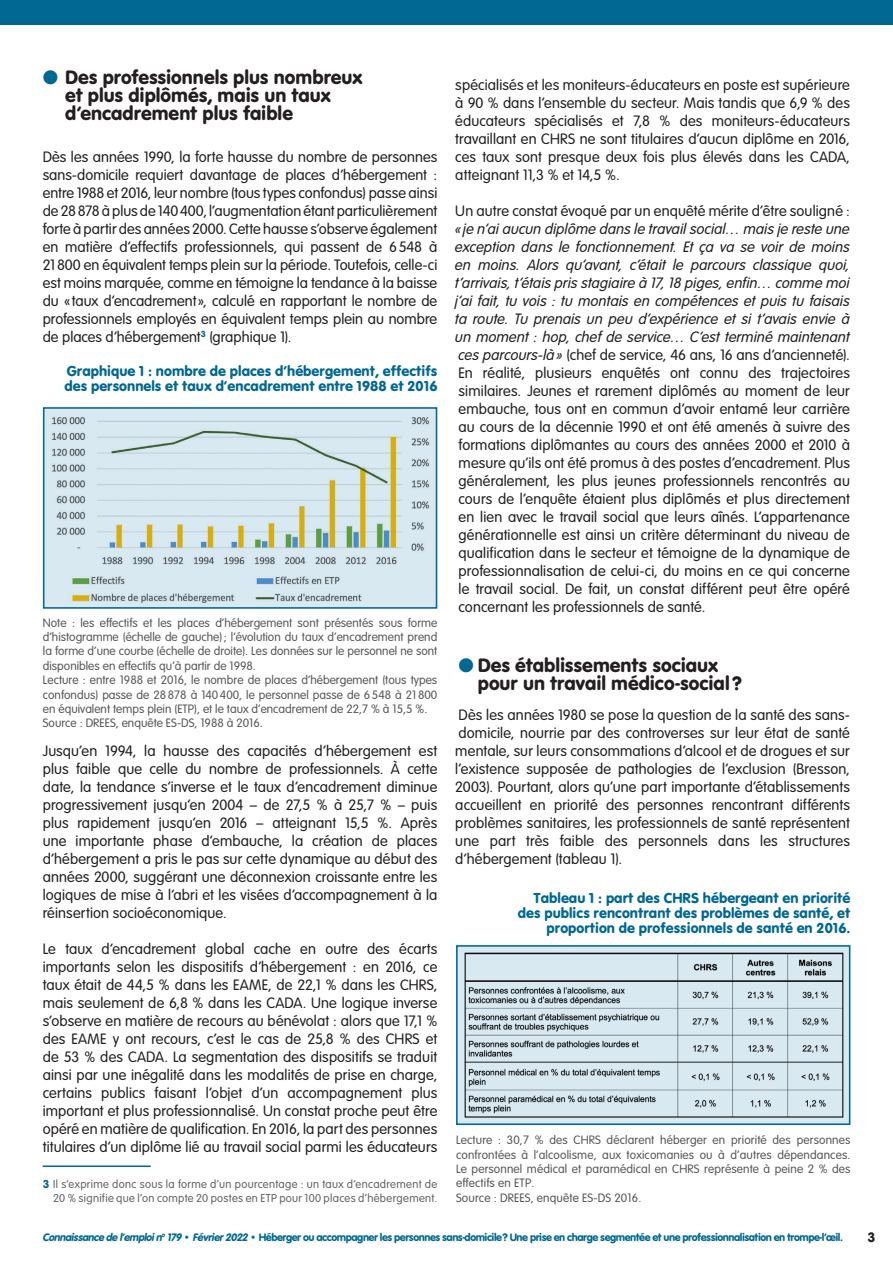
<style>
.page{position:relative;width:893px;height:1263px;background:#fff}
.page>*{position:absolute;margin:0;border:0;box-sizing:border-box;transform-origin:0 0}
.t1{font:20.25px/18px "VAG Rundschrift D Regular";letter-spacing:-.005em;color:#231f20}
.t2{font:15.75px/18px "VAG Rundschrift D Light";letter-spacing:.005em;color:#231f20;text-align:justify}
.t3{font:15px/15px "VAG Rundschrift D Regular";color:#006893}
.t4{font:14.25px "VAG Rundschrift D Regular";color:#231f20}
.Note{font:12.75px/14.4px "VAG Rundschrift D Light";color:#57585a;text-align:justify}
.t5{font:12px/13.5px "VAG Rundschrift D Light";letter-spacing:.03em;color:#636366;text-align:right}
.t6{font:11.25px "VAG Rundschrift D Regular";letter-spacing:-.045em;color:#006893}
.s1{color:#006893}
.s2{font-family:"VAG Rundschrift D Regular";color:#006893}
.s3{font-style:italic}
</style>
<div class="page">
<div style="left:0;top:0;width:893px;height:24px;background:#006893"></div>
<hr style="left:43px;top:1165px;width:108px;height:2px;background:#006893">
<div style="left:44px;top:408px;width:393px;height:200px;background:#d8e9f1"></div>
<img style="left:52px;top:417px;width:377px;height:186px">
<div style="left:43px;top:407px;width:394px;height:202px;border:2px solid #006893"></div>
<div style="left:457px;top:946px;width:393px;height:178px;background:#d8e9f1"></div>
<img style="left:464px;top:952px;width:379px;height:165px">
<div style="left:456px;top:945px;width:394px;height:180px;border:2px solid #006893"></div>
<p class="t1" style="left:65px;top:65px;width:299px;text-indent:-23px"><span class="s1">●</span> Des professionnels plus nombreux et plus diplômés, mais un taux d’encadrement plus faible</p>
<p class="t2" style="left:43px;top:147px;width:396px">Dès les années 1990, la forte hausse du nombre de personnes sans-domicile requiert davantage de places d’hébergement : entre 1988 et 2016, leur nombre (tous types confondus) passe ainsi de 28878 à plus de 140400, l’augmentation étant particulièrement forte à partir des années 2000. Cette hausse s’observe également en matière d’effectifs professionnels, qui passent de 6548 à 21800 en équivalent temps plein sur la période. Toutefois, celle-ci est moins marquée, comme en témoigne la tendance à la baisse du «taux d’encadrement», calculé en rapportant le nombre de professionnels employés en équivalent temps plein au nombre de places d’hébergement<sup>3</sup> (graphique 1).</p>
<p class="t3" style="left:65px;top:361px;width:374px">Graphique 1 : nombre de places d’hébergement, effectifs des personnels et taux d’encadrement entre 1988 et 2016</p>
<p class="Note" style="left:43px;top:614px;width:396px">Note : les effectifs et les places d’hébergement sont présentés sous forme d’histogramme (échelle de gauche) ; l’évolution du taux d’encadrement prend la forme d’une courbe (échelle de droite). Les données sur le personnel ne sont disponibles en effectifs qu’à partir de 1998.</p>
<p class="Note" style="left:43px;top:672px;width:396px">Lecture : entre 1988 et 2016, le nombre de places d’hébergement (tous types confondus) passe de 28878 à 140400, le personnel passe de 6548 à 21800 en équivalent temps plein (ETP), et le taux d’encadrement de 22,7 % à 15,5 %.</p>
<p class="Note" style="left:43px;top:715px;width:221px">Source : DREES, enquête ES-DS, 1988 à 2016.</p>
<p class="t2" style="left:43px;top:741px;width:396px">Jusqu’en 1994, la hausse des capacités d’hébergement est plus faible que celle du nombre de professionnels. À cette date, la tendance s’inverse et le taux d’encadrement diminue progressivement jusqu’en 2004 – de 27,5 % à 25,7 % – puis plus rapidement jusqu’en 2016 – atteignant 15,5 %. Après une importante phase d’embauche, la création de places d’hébergement a pris le pas sur cette dynamique au début des années 2000, suggérant une déconnexion croissante entre les logiques de mise à l’abri et les visées d’accompagnement à la réinsertion socioéconomique.</p>
<p class="t2" style="left:43px;top:939px;width:396px">Le taux d’encadrement global cache en outre des écarts importants selon les dispositifs d’hébergement : en 2016, ce taux était de 44,5 % dans les EAME, de 22,1 % dans les CHRS, mais seulement de 6,8 % dans les CADA. Une logique inverse s’observe en matière de recours au bénévolat : alors que 17,1 % des EAME y ont recours, c’est le cas de 25,8 % des CHRS et de 53 % des CADA. La segmentation des dispositifs se traduit ainsi par une inégalité dans les modalités de prise en charge, certains publics faisant l’objet d’un accompagnement plus important et plus professionnalisé. Un constat proche peut être opéré en matière de qualification. En 2016, la part des personnes titulaires d’un diplôme lié au travail social parmi les éducateurs</p>
<p class="t5" style="left:43px;top:1176px;width:396px"><span class="s2">3</span> Il s’exprime donc sous la forme d’un pourcentage : un taux d’encadrement de<br>20 % signifie que l’on compte 20 postes en ETP pour 100 places d’hébergement.</p>
<p class="t2" style="left:455px;top:75px;width:396px">spécialisés et les moniteurs-éducateurs en poste est supérieure à 90 % dans l’ensemble du secteur. Mais tandis que 6,9 % des éducateurs spécialisés et 7,8 % des moniteurs-éducateurs travaillant en CHRS ne sont titulaires d’aucun diplôme en 2016, ces taux sont presque deux fois plus élevés dans les CADA, atteignant 11,3 % et 14,5 %.</p>
<p class="t2" style="left:455px;top:201px;width:396px">Un autre constat évoqué par un enquêté mérite d’être souligné : <span class="s3">«je n’ai aucun diplôme dans le travail social… mais je reste une exception dans le fonctionnement. Et ça va se voir de moins en moins. Alors qu’avant, c’était le parcours classique quoi, t’arrivais, t’étais pris stagiaire à 17, 18 piges, enfin… comme moi j’ai fait, tu vois : tu montais en compétences et puis tu faisais ta route. Tu prenais un peu d’expérience et si t’avais envie à un moment : hop, chef de service… C’est terminé maintenant ces parcours-là»</span> (chef de service, 46 ans, 16 ans d’ancienneté).<br>En réalité, plusieurs enquêtés ont connu des trajectoires similaires. Jeunes et rarement diplômés au moment de leur embauche, tous ont en commun d’avoir entamé leur carrière au cours de la décennie 1990 et ont été amenés à suivre des formations diplômantes au cours des années 2000 et 2010 à mesure qu’ils ont été promus à des postes d’encadrement. Plus généralement, les plus jeunes professionnels rencontrés au cours de l’enquête étaient plus diplômés et plus directement en lien avec le travail social que leurs aînés. L’appartenance générationnelle est ainsi un critère déterminant du niveau de qualification dans le secteur et témoigne de la dynamique de professionnalisation de celui-ci, du moins en ce qui concerne le travail social. De fait, un constat différent peut être opéré concernant les professionnels de santé.</p>
<p class="t1" style="left:478px;top:654px;width:266px;text-indent:-19px"><span class="s1">●</span> Des établissements sociaux pour un travail médico-social ?</p>
<p class="t2" style="left:455px;top:705px;width:396px">Dès les années 1980 se pose la question de la santé des sans&shy;domicile, nourrie par des controverses sur leur état de santé mentale, sur leurs consommations d’alcool et de drogues et sur l’existence supposée de pathologies de l’exclusion (Bresson, 2003). Pourtant, alors qu’une part importante d’établissements accueillent en priorité des personnes rencontrant différents problèmes sanitaires, les professionnels de santé représentent une part très faible des personnels dans les structures d’hébergement (tableau 1).</p>
<p class="t3" style="left:518px;top:888px;width:334px;text-align:right">Tableau 1 : part des CHRS hébergeant en priorité des publics rencontrant des problèmes de santé, et proportion de professionnels de santé en 2016.</p>
<p class="Note" style="left:456px;top:1132px;width:396px">Lecture : 30,7 % des CHRS déclarent héberger en priorité des personnes confrontées à l’alcoolisme, aux toxicomanies ou à d’autres dépendances.<br>Le personnel médical et paramédical en CHRS représente à peine 2 % des effectifs en ETP.</p>
<p class="Note" style="left:456px;top:1189px;width:187px">Source : DREES, enquête ES-DS 2016.</p>
<p class="t6" style="left:43px;top:1227px;width:802px"><span class="s3">Connaissancedel’emploin</span><sup>o</sup><span class="s3">179</span>• <span class="s3">Février2022</span>• Héberger ou accompagner les personnes sans-domicile? Une prise en charge segmentée et une professionnalisation en trompe-l’œil.</p>
<p class="t4" style="left:867px;top:1225px;width:9px">3</p>
</div>
